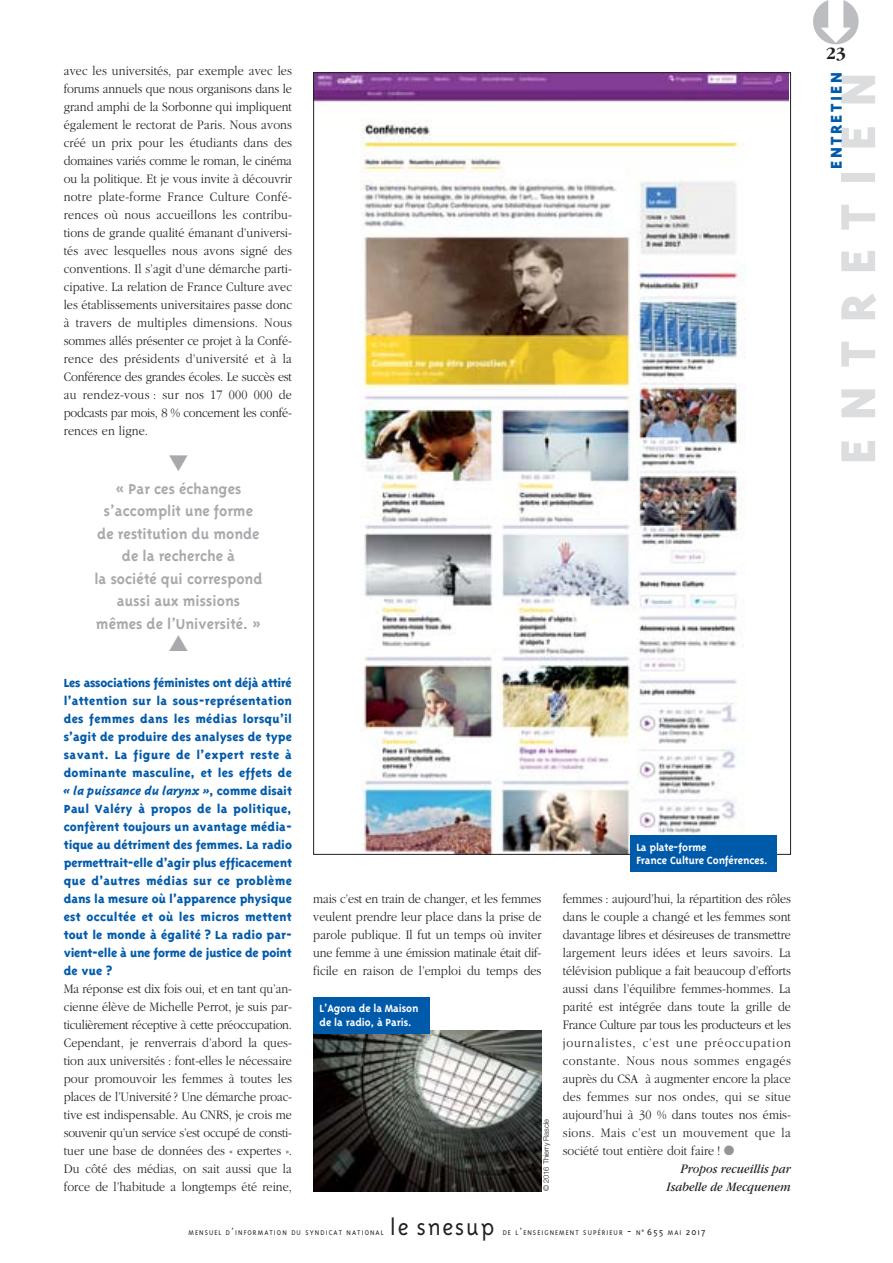
<style>
.page{position:relative;width:893px;height:1263px;background:#fff}
.page>*{position:absolute;margin:0;border:0;box-sizing:border-box;transform-origin:0 0}
.t1{font:800 56.25px "Triplex";letter-spacing:.335em;color:#dcddde}
.t2{font:300 25.5px "Triplex";letter-spacing:.07em;color:#231f20}
.t3{font:800 18px "Triplex";letter-spacing:.135em;color:#005aaa}
.t4{font:700 18px "Garamond";color:#231f20}
.t5{font:700 16.5px/22.5px "Triplex";color:#a7a9ac;text-align:center}
.t6{font:300 13.5px/18px "Garamond";color:#231f20;text-align:justify;scale:.9 1}
.t7{font:800 13.5px/18px "Triplex";letter-spacing:-.02em;color:#005aaa;text-align:justify}
.t8{font:300 13.5px "Garamond";letter-spacing:-.02em;color:#231f20;scale:.9 1}
.t9{font:italic 13.5px "Garamond";color:#231f20;scale:.9 1}
.t10{font:300 13.5px "Garamond";letter-spacing:.075em;color:#231f20;scale:.9 1}
.t11{font:300 13.5px "Garamond";letter-spacing:.04em;color:#231f20;scale:.9 1}
.t12{font:300 13.5px "Garamond";letter-spacing:.02em;color:#231f20;scale:.9 1}
.t13{font:300 13.5px "Garamond";letter-spacing:.035em;color:#231f20;scale:.9 1}
.t14{font:700 12px/13.5px "Triplex";letter-spacing:-.01em;color:#fff}
.t15{font:300 7.8px "Triplex";letter-spacing:.135em;color:#231f20}
.t16{font:300 7.5px "Helvetica Neue";color:#231f20}
.s1{font-style:italic}
.s2{color:#939598}
.s3{font-size:10.5px}
</style>
<div class="page">
<img style="left:313px;top:1031px;width:228px;height:160px">
<img style="left:315px;top:74px;width:473px;height:779px">
<div style="left:313px;top:997px;width:117px;height:36px;background:#005aaa"></div>
<div style="left:630px;top:836px;width:147px;height:36px;background:#005aaa"></div>
<p class="t6" style="left:64px;top:62px;width:255px">avec les universités, par exemple avec les forums annuels que nous organisons dans le grand amphi de la Sorbonne qui impliquent également le rectorat de Paris. Nous avons créé un prix pour les étudiants dans des domaines variés comme le roman, le cinéma ou la politique. Et je vous invite à découvrir notre plate-forme France Culture Confé&shy;rences où nous accueillons les contribu&shy;tions de grande qualité émanant d’universi&shy;tés avec lesquelles nous avons signé des conventions. Il s’agit d’une démarche parti&shy;cipative. La relation de France Culture avec les établissements universitaires passe donc à travers de multiples dimensions. Nous sommes allés présenter ce projet à la Confé&shy;rence des présidents d’université et à la Conférence des grandes écoles. Le succès est au rendez-vous : sur nos 17 000 000 de podcasts par mois, 8 % concernent les confé&shy;rences en ligne.</p>
<p class="t5" style="left:94px;top:478px;width:170px">« Par ces échanges s’accomplit une forme de restitution du monde de la recherche à<br>la société qui correspond aussi aux missions mêmes de l’Université. »</p>
<p class="t7" style="left:64px;top:674px;width:230px">Les associations féministes ont déjà attiré l’attention sur la sous-représentation des femmes dans les médias lorsqu’il s’agit de produire des analyses de type savant. La figure de l’expert reste à dominante masculine, et les effets de <span class="s1">« la puissance du larynx »</span>, comme disait Paul Valéry à propos de la politique, confèrent toujours un avantage média&shy;tique au détriment des femmes. La radio permettrait-elle d’agir plus efficacement que d’autres médias sur ce problème dans la mesure où l’apparence physique est occultée et où les micros mettent tout le monde à égalité ? La radio par&shy;vient-elle à une forme de justice de point de vue ?</p>
<p class="t6" style="left:64px;top:980px;width:255px">Ma réponse est dix fois oui, et en tant qu’an&shy;cienne élève de Michelle Perrot, je suis par&shy;ticulièrement réceptive à cette préoccupation.<br>Cependant, je renverrais d’abord la ques&shy;tion aux universités : font-elles le nécessaire pour promouvoir les femmes à toutes les places de l’Université ? Une démarche proac&shy;tive est indispensable. Au CNRS, je crois me souvenir qu’un service s’est occupé de consti&shy;tuer une base de données des « expertes ».<br>Du côté des médias, on sait aussi que la force de l’habitude a longtemps été reine,</p>
<p class="t14" style="left:636px;top:841px;width:133px">La plate-forme<br>France Culture Conférences.</p>
<p class="t6" style="left:313px;top:890px;width:255px">mais c’est en train de changer, et les femmes veulent prendre leur place dans la prise de parole publique. Il fut un temps où inviter une femme à une émission matinale était dif&shy;ficile en raison de l’emploi du temps des</p>
<p class="t6" style="left:563px;top:890px;width:255px">femmes : aujourd’hui, la répartition des rôles</p>
<p class="t6" style="left:563px;top:908px;width:255px">dans le couple a changé et les femmes sont</p>
<p class="t6" style="left:563px;top:926px;width:255px">davantage libres et désireuses de transmettre</p>
<p class="t6" style="left:563px;top:944px;width:255px">largement leurs idées et leurs savoirs. La</p>
<p class="t6" style="left:563px;top:962px;width:255px">télévision publique a fait beaucoup d’efforts</p>
<p class="t6" style="left:563px;top:980px;width:255px">aussi dans l’équilibre femmes-hommes. La</p>
<p class="t6" style="left:563px;top:998px;width:255px">parité est intégrée dans toute la grille de</p>
<p class="t8" style="left:563px;top:1019px;width:255px">France Culture par tous les producteurs et les</p>
<p class="t10" style="left:563px;top:1037px;width:255px">journalistes, c’est une préoccupation</p>
<p class="t11" style="left:563px;top:1055px;width:255px">constante. Nous nous sommes engagés</p>
<p class="t6" style="left:563px;top:1070px;width:255px">auprès du CSA à augmenter encore la place</p>
<p class="t12" style="left:563px;top:1091px;width:255px">des femmes sur nos ondes, qui se situe</p>
<p class="t6" style="left:563px;top:1106px;width:255px">aujourd’hui à 30 % dans toutes nos émis-</p>
<p class="t13" style="left:563px;top:1127px;width:255px">sions. Mais c’est un mouvement que la</p>
<p class="t6" style="left:563px;top:1142px;width:192px">société tout entière doit faire ! <span class="s2">●</span></p>
<p class="t9" style="left:681px;top:1163px;width:124px">Propos recueillis par</p>
<p class="t9" style="left:666px;top:1181px;width:140px">Isabelle de Mecquenem</p>
<p class="t14" style="left:320px;top:1002px;width:100px">L’Agora de la Maison de la radio, à Paris.</p>
<p class="t16" style="left:542px;top:1191px;width:74px;rotate:-90deg">© 2016 Thierry Rascle</p>
<p class="t15" style="left:189px;top:1230px;width:197px">MENSUEL D<span class="s3">’</span>INFORMATION DU SYNDICAT NATIONAL</p>
<h2 class="t2" style="left:390px;top:1218px;width:106px">le snesup</h2>
<p class="t15" style="left:503px;top:1230px;width:205px">DE L<span class="s3">’</span>ENSEIGNEMENT SUPÉRIEUR <span class="s3">-</span> N<span class="s3">˚ 655</span> MAI <span class="s3">2017</span></p>
<h3 class="t4" style="left:826px;top:46px;width:22px">23</h3>
<h3 class="t3" style="left:829px;top:169px;width:98px;rotate:-90deg">ENTRETIEN</h3>
<h1 class="t1" style="left:836px;top:464px;width:393px;rotate:-90deg">ENTRETIEN</h1>
</div>
